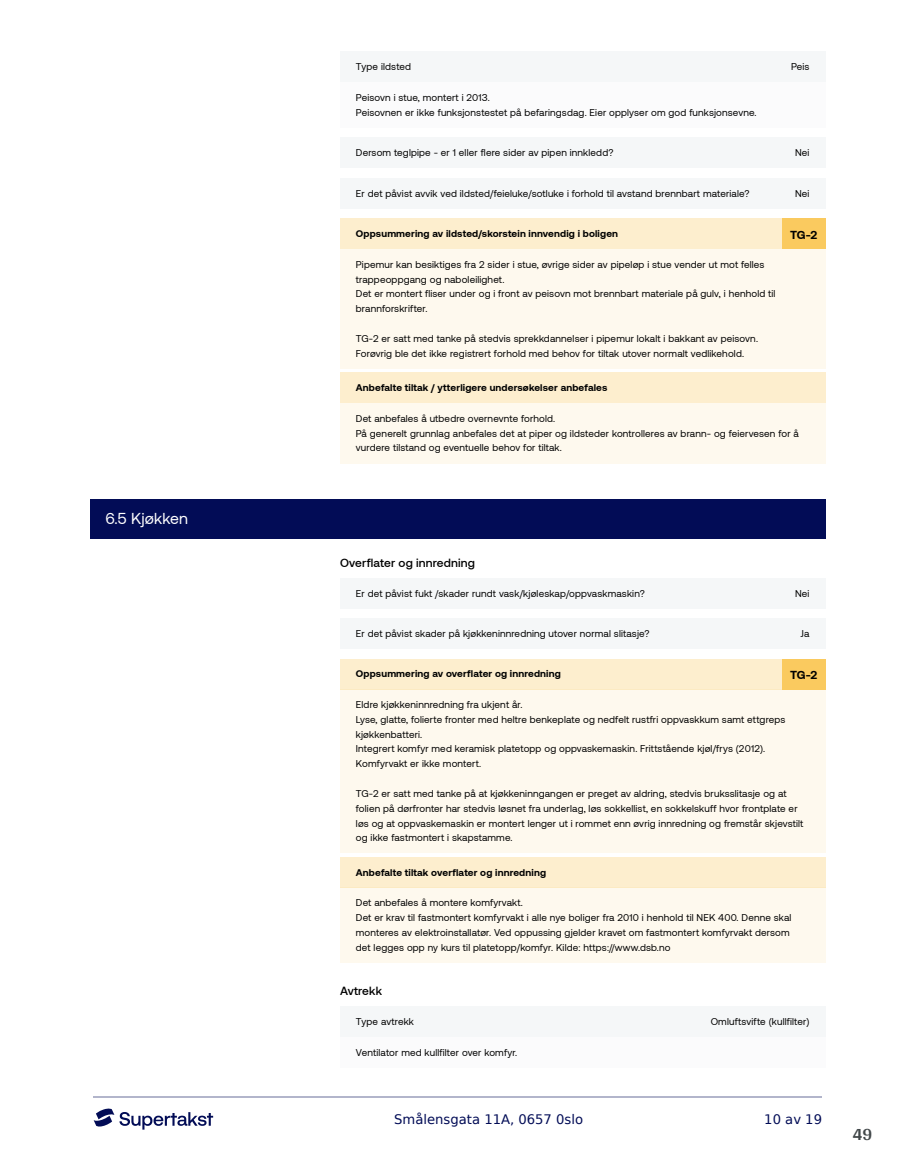
<style>
.page{position:relative;width:915px;height:1172px;background:#fff}
.page>*{position:absolute;margin:0;border:0;box-sizing:border-box;transform-origin:0 0}
.t1{font:700 18px "Arya";color:#414749}
.t2{font:15.75px "Aeonik";letter-spacing:.01em;color:#fff}
.t3{font:13.2px "DejaVu Sans";color:#020c56}
.t4{font:500 11.85px "Aeonik";letter-spacing:.015em;color:#000}
.t5{font:700 11.85px "Aeonik";color:#000}
.t6{font:9.9px/14.9px "Aeonik";letter-spacing:.015em;color:#000}
.t7{font:700 9.9px "Aeonik";letter-spacing:.015em;color:#000}
</style>
<div class="page">
<hr style="left:93px;top:1097px;width:728px;height:1px;background:#b2b5cb">
<svg style="left:94px;top:1108px;width:119px;height:21px"></svg>
<div style="left:89px;top:499px;width:736px;height:39px;background:#020c56"></div>
<div style="left:340px;top:82px;width:485px;height:46px;background:#f5f7f8"></div>
<div style="left:340px;top:249px;width:485px;height:119px;background:#fef9ee"></div>
<div style="left:340px;top:403px;width:485px;height:60px;background:#fef9ee"></div>
<div style="left:340px;top:689px;width:485px;height:164px;background:#fef9ee"></div>
<div style="left:340px;top:888px;width:485px;height:75px;background:#fef9ee"></div>
<div style="left:340px;top:1037px;width:485px;height:30px;background:#f5f7f8"></div>
<div style="left:340px;top:52px;width:485px;height:30px;background:#f5f7f8"></div>
<div style="left:340px;top:137px;width:485px;height:31px;background:#f5f7f8"></div>
<div style="left:340px;top:178px;width:485px;height:31px;background:#f5f7f8"></div>
<div style="left:340px;top:218px;width:485px;height:31px;background:#fdeece"></div>
<div style="left:781px;top:218px;width:44px;height:31px;background:#faca5f"></div>
<div style="left:340px;top:372px;width:485px;height:31px;background:#fdeece"></div>
<div style="left:340px;top:578px;width:485px;height:30px;background:#f5f7f8"></div>
<div style="left:340px;top:618px;width:485px;height:31px;background:#f5f7f8"></div>
<div style="left:340px;top:659px;width:485px;height:30px;background:#fdeece"></div>
<div style="left:781px;top:659px;width:44px;height:30px;background:#faca5f"></div>
<div style="left:340px;top:857px;width:485px;height:31px;background:#fdeece"></div>
<div style="left:340px;top:1006px;width:485px;height:31px;background:#f5f7f8"></div>
<h2 class="t2" style="left:105px;top:510px;width:84px">6.5 Kjøkken</h2>
<p class="t6" style="left:356px;top:60px;width:57px">Type ildsted</p>
<p class="t6" style="left:790px;top:60px;width:20px">Peis</p>
<p class="t6" style="left:356px;top:90px;width:402px">Peisovn i stue, montert i 2013.<br>Peisovnen er ikke funksjonstestet på befaringsdag. Eier opplyser om god funksjonsevne.</p>
<p class="t6" style="left:356px;top:145px;width:259px">Dersom teglpipe - er 1 eller flere sider av pipen innkledd?</p>
<p class="t6" style="left:794px;top:145px;width:16px">Nei</p>
<p class="t6" style="left:356px;top:186px;width:395px">Er det påvist avvik ved ildsted/feieluke/sotluke i forhold til avstand brennbart materiale?</p>
<p class="t6" style="left:794px;top:186px;width:16px">Nei</p>
<p class="t7" style="left:356px;top:228px;width:263px">Oppsummering av ildsted/skorstein innvendig i boligen</p>
<p class="t5" style="left:789px;top:228px;width:29px">TG-2</p>
<p class="t6" style="left:356px;top:257px;width:421px">Pipemur kan besiktiges fra 2 sider i stue, øvrige sider av pipeløp i stue vender ut mot felles trappeoppgang og naboleilighet.<br>Det er montert fliser under og i front av peisovn mot brennbart materiale på gulv, i henhold til brannforskrifter.</p>
<p class="t6" style="left:356px;top:331px;width:403px">TG-2 er satt med tanke på stedvis sprekkdannelser i pipemur lokalt i bakkant av peisovn.<br>Forøvrig ble det ikke registrert forhold med behov for tiltak utover normalt vedlikehold.</p>
<p class="t7" style="left:356px;top:382px;width:253px">Anbefalte tiltak / ytterligere undersøkelser anbefales</p>
<p class="t6" style="left:356px;top:411px;width:444px">Det anbefales å utbedre overnevnte forhold.<br>På generelt grunnlag anbefales det at piper og ildsteder kontrolleres av brann- og feiervesen for å vurdere tilstand og eventuelle behov for tiltak.</p>
<p class="t4" style="left:340px;top:556px;width:136px">Overflater og innredning</p>
<p class="t6" style="left:356px;top:586px;width:290px">Er det påvist fukt /skader rundt vask/kjøleskap/oppvaskmaskin?</p>
<p class="t6" style="left:794px;top:586px;width:16px">Nei</p>
<p class="t6" style="left:356px;top:626px;width:295px">Er det påvist skader på kjøkkeninnredning utover normal slitasje?</p>
<p class="t6" style="left:800px;top:626px;width:10px">Ja</p>
<p class="t7" style="left:356px;top:668px;width:206px">Oppsummering av overflater og innredning</p>
<p class="t5" style="left:789px;top:668px;width:29px">TG-2</p>
<p class="t6" style="left:356px;top:697px;width:431px">Eldre kjøkkeninnredning fra ukjent år.<br>Lyse, glatte, folierte fronter med heltre benkeplate og nedfelt rustfri oppvaskkum samt ettgreps kjøkkenbatteri.<br>Integrert komfyr med keramisk platetopp og oppvaskemaskin. Frittstående kjøl/frys (2012).<br>Komfyrvakt er ikke montert.</p>
<p class="t6" style="left:356px;top:786px;width:449px">TG-2 er satt med tanke på at kjøkkeninngangen er preget av aldring, stedvis bruksslitasje og at folien på dørfronter har stedvis løsnet fra underlag, løs sokkellist, en sokkelskuff hvor frontplate er løs og at oppvaskemaskin er montert lenger ut i rommet enn øvrig innredning og fremstår skjevstilt og ikke fastmontert i skapstamme.</p>
<p class="t7" style="left:356px;top:867px;width:191px">Anbefalte tiltak overflater og innredning</p>
<p class="t6" style="left:356px;top:896px;width:437px">Det anbefales å montere komfyrvakt.<br>Det er krav til fastmontert komfyrvakt i alle nye boliger fra 2010 i henhold til NEK 400. Denne skal monteres av elektroinstallatør. Ved oppussing gjelder kravet om fastmontert komfyrvakt dersom det legges opp ny kurs til platetopp/komfyr. Kilde: https://www.dsb.no</p>
<p class="t4" style="left:340px;top:984px;width:43px">Avtrekk</p>
<p class="t6" style="left:356px;top:1014px;width:60px">Type avtrekk</p>
<p class="t6" style="left:710px;top:1014px;width:100px">Omluftsvifte (kullfilter)</p>
<p class="t6" style="left:356px;top:1045px;width:163px">Ventilator med kullfilter over komfyr.</p>
<h3 class="t3" style="left:394px;top:1108px;width:190px">Smålensgata 11A, 0657 0slo</h3>
<h3 class="t3" style="left:764px;top:1108px;width:59px">10 av 19</h3>
<h1 class="t1" style="left:852px;top:1123px;width:21px">49</h1>
</div>
